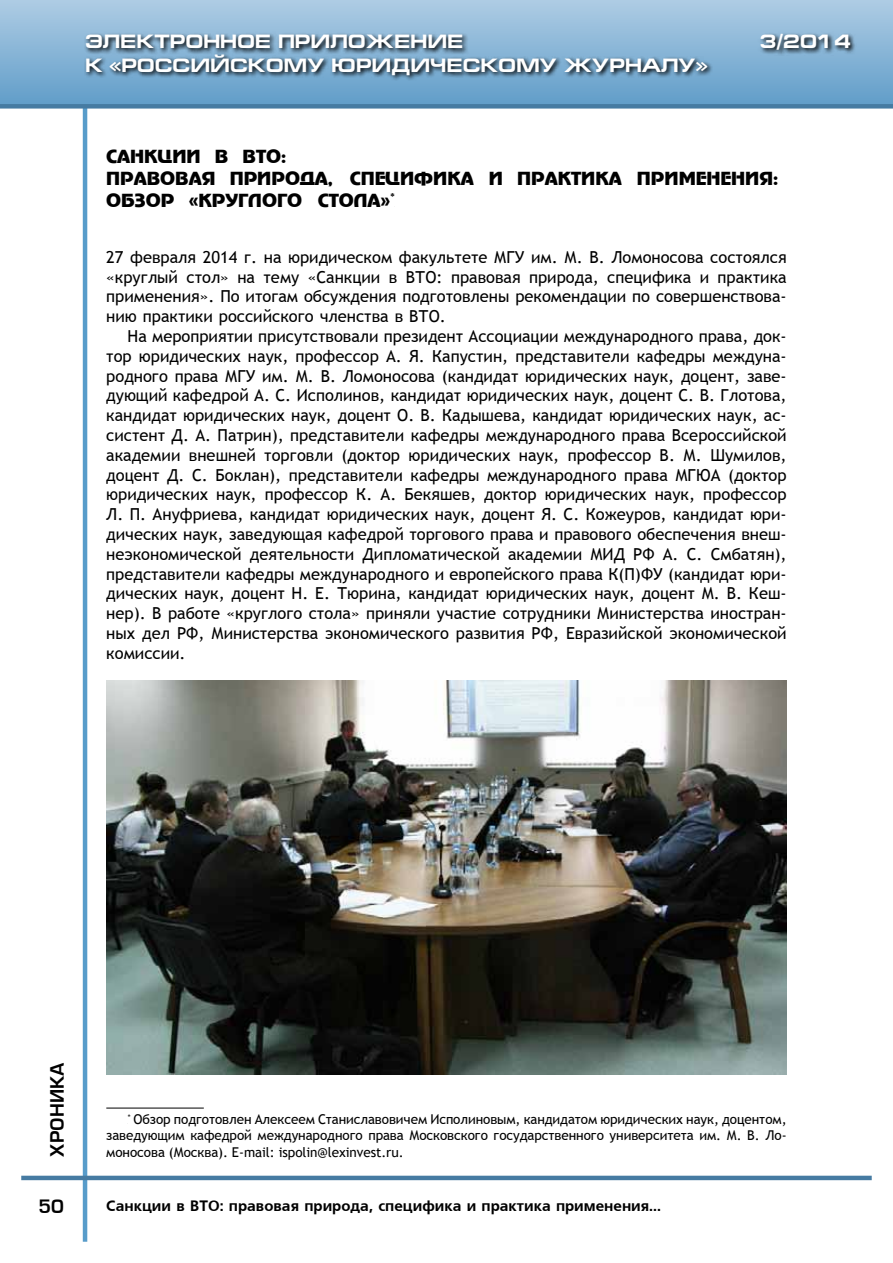
<style>
.page{position:relative;width:893px;height:1263px;background:#fff}
.page>*{position:absolute;margin:0;border:0;box-sizing:border-box;transform-origin:0 0}
.t1{font:700 19.5px "Europe Ext";color:#fff}
.t2{font:18px/22.2px "Adver Gothic";color:#000}
.t3{font:18px "Europe Demi Normal";color:#000}
.t4{font:16.5px/19.8px "Trebuchet MS";color:#000;text-align:justify}
.t5{font:15px "Free Set Bold Cyrillic";color:#000}
.t6{font:13.5px/16.2px "Trebuchet MS";letter-spacing:-.005em;color:#000;text-align:justify}
</style>
<div class="page">
<hr style="left:83px;top:89px;width:4px;height:1153px;background:#589cca">
<hr style="left:21px;top:1176px;width:851px;height:4px;background:#467ba2">
<div style="left:0;top:0;width:893px;height:106px;background:linear-gradient(to bottom,#aecce4,#619dc9)"></div>
<div style="left:0;top:104px;width:893px;height:5px;background:#467ba2"></div>
<svg style="left:84px;top:31px;width:773px;height:50px;background:#6b91ad"></svg>
<hr style="left:106px;top:1108px;width:98px;height:1px;background:#000">
<img style="left:106px;top:681px;width:681px;height:393px">
<p class="t1" style="left:85px;top:31px;width:380px">ЭЛЕКТРОННОЕ ПРИЛОЖЕНИЕ</p>
<p class="t1" style="left:759px;top:31px;width:92px">3/2014</p>
<p class="t1" style="left:85px;top:54px;width:624px">К «РОССИЙСКОМУ ЮРИДИЧЕСКОМУ ЖУРНАЛУ»</p>
<p class="t2" style="left:106px;top:145px;width:673px">САНКЦИИ В ВТО:<br>ПРАВОВАЯ ПРИРОДА, СПЕЦИФИКА И ПРАКТИКА ПРИМЕНЕНИЯ:<br>ОБЗОР «КРУГЛОГО СТОЛА»<sup>*</sup></p>
<p class="t4" style="left:106px;top:247px;width:682px">27 февраля 2014 г. на юридическом факультете МГУ им. М. В. Ломоносова состоялся «круглый стол» на тему «Санкции в ВТО: правовая природа, специфика и практика применения». По итогам обсуждения подготовлены рекомендации по совершенствова&shy;нию практики российского членства в ВТО.</p>
<p class="t4" style="left:106px;top:326px;width:682px;text-indent:21px">На мероприятии присутствовали президент Ассоциации международного права, док&shy;тор юридических наук, профессор А. Я. Капустин, представители кафедры междуна&shy;родного права МГУ им. М. В. Ломоносова (кандидат юридических наук, доцент, заве&shy;дующий кафедрой А. С. Исполинов, кандидат юридических наук, доцент С. В. Глотова, кандидат юридических наук, доцент О. В. Кадышева, кандидат юридических наук, ас&shy;систент Д. А. Патрин), представители кафедры международного права Всероссийской академии внешней торговли (доктор юридических наук, профессор В. М. Шумилов, доцент Д. С. Боклан), представители кафедры международного права МГЮА (доктор юридических наук, профессор К. А. Бекяшев, доктор юридических наук, профессор Л. П. Ануфриева, кандидат юридических наук, доцент Я. С. Кожеуров, кандидат юри&shy;дических наук, заведующая кафедрой торгового права и правового обеспечения внеш&shy;неэкономической деятельности Дипломатической академии МИД РФ А. С. Смбатян), представители кафедры международного и европейского права К(П)ФУ (кандидат юри&shy;дических наук, доцент Н. Е. Тюрина, кандидат юридических наук, доцент М. В. Кеш&shy;нер). В работе «круглого стола» приняли участие сотрудники Министерства иностран&shy;ных дел РФ, Министерства экономического развития РФ, Евразийской экономической комиссии.</p>
<p class="t3" style="left:47px;top:1157px;width:96px;rotate:-90deg">хроника</p>
<p class="t3" style="left:38px;top:1196px;width:27px">50</p>
<p class="t6" style="left:106px;top:1111px;width:682px;text-indent:22px"><sup>*</sup> Обзор подготовлен Алексеем Станиславовичем Исполиновым, кандидатом юридических наук, доцентом, заведующим кафедрой международного права Московского государственного университета им. М. В. Ло&shy;моносова (Москва). E-mail: ispolin@lexinvest.ru.</p>
<p class="t5" style="left:106px;top:1197px;width:556px">Санкции в ВТО: правовая природа, специфика и практика применения...</p>
</div>
